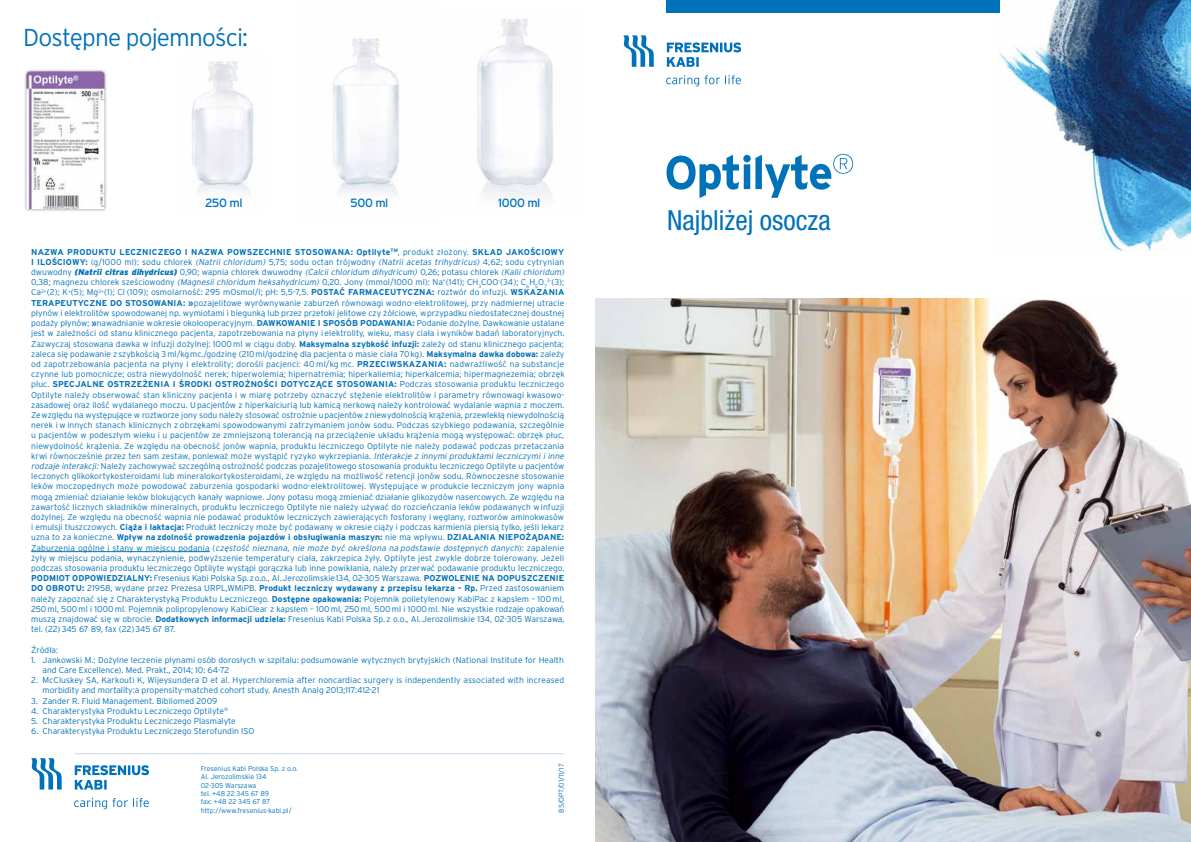
<style>
.page{position:relative;width:1191px;height:842px;background:#fff}
.page>*{position:absolute;margin:0;border:0;box-sizing:border-box;transform-origin:0 0}
.t1{font:condensed 27.7px "Helvetica Neue LT Pro";color:#0072ba}
.t2{font:300 24.5px "Interstate Pl";letter-spacing:-.035em;color:#0072ba}
.t3{font:12px "Interstate Pl";letter-spacing:-.035em;color:#0072ba}
.t4{font:300 8.5px/10.2px "Interstate Pl";color:#0072ba}
.t5{font:300 7px/8.4px "Interstate Pl";color:#0072ba}
.s1{font-weight:700}
.s2{font-style:italic}
.s3{font-weight:900;font-style:italic}
</style>
<div class="page">
<img style="left:595px;top:298px;width:596px;height:544px">
<svg style="left:623px;top:35px;width:31px;height:32px"></svg>
<svg style="left:667px;top:42px;width:74px;height:25px"></svg>
<svg style="left:666px;top:75px;width:75px;height:12px"></svg>
<svg style="left:31px;top:758px;width:31px;height:31px"></svg>
<svg style="left:75px;top:765px;width:74px;height:24px"></svg>
<svg style="left:74px;top:798px;width:75px;height:11px"></svg>
<img style="left:994px;top:0;width:197px;height:252px">
<div style="left:666px;top:0;width:333px;height:12px;background:#0072ba"></div>
<hr style="left:31px;top:551px;width:179px;height:1px;background:#0072ba">
<hr style="left:75px;top:753px;width:489px;height:1px;background:#cad8ee">
<div style="left:23px;top:68px;width:84px;height:144px;background:#000;opacity:.4"></div>
<img style="left:26px;top:72px;width:78px;height:137px">
<img style="left:191px;top:61px;width:63px;height:133px">
<img style="left:333px;top:38px;width:66px;height:157px">
<img style="left:477px;top:19px;width:77px;height:179px">
<svg style="left:666px;top:154px;width:187px;height:44px"></svg>
<h2 class="t2" style="left:23px;top:23px;width:226px">Dostępne pojemności:</h2>
<h3 class="t3" style="left:205px;top:196px;width:39px">250 ml</h3>
<h3 class="t3" style="left:350px;top:196px;width:40px">500 ml</h3>
<h3 class="t3" style="left:498px;top:196px;width:44px">1000 ml</h3>
<p class="t4" style="left:31px;top:246px;width:536px"><span class="s1">NAZWA PRODUKTU LECZNICZEGO I NAZWA POWSZECHNIE STOSOWANA: Optilyte</span><sup>TM</sup>, produkt złożony. <span class="s1">SKŁAD JAKOŚCIOWY I ILOŚCIOWY:</span> (g/1000 ml): sodu chlorek <span class="s2">(Natrii chloridum)</span> 5,75; sodu octan trójwodny <span class="s2">(Natrii acetas trihydricus)</span> 4,62; sodu cytrynian dwuwodny <span class="s3">(Natrii citras dihydricus)</span> 0,90; wapnia chlorek dwuwodny <span class="s2">(Calcii chloridum dihydricum)</span> 0,26; potasu chlorek <span class="s2">(Kalii chloridum)<br></span>0,38; magnezu chlorek sześciowodny <span class="s2">(Magnesii chloridum heksahydricum)</span> 0,20. Jony (mmol/1000 ml): Na<sup>+</sup>(141); CH<sub>3</sub>COO<sup>-</sup>(34); C<sub>6</sub>H<sub>5</sub>O<sub>7</sub><sup>3-</sup>(3); Ca<sup>2+</sup>(2); K<sup>+</sup>(5); Mg<sup>2+</sup>(1); Cl<sup>-</sup>(109); osmolarność: 295 mOsmol/l; pH: 5,5-7,5. <span class="s1">POSTAĆ FARMACEUTYCZNA:</span> roztwór do infuzji. <span class="s1">WSKAZANIA TERAPEUTYCZNE DO STOSOWANIA: »</span>pozajelitowe wyrównywanie zaburzeń równowagi wodno-elektrolitowej, przy nadmiernej utracie płynów i elektrolitów spowodowanej np. wymiotami i biegunką lub przez przetoki jelitowe czy żółciowe, w przypadku niedostatecznej doustnej podaży płynów; <span class="s1">»</span>nawadnianie w okresie okołooperacyjnym. <span class="s1">DAWKOWANIE I SPOSÓB PODAWANIA:</span> Podanie dożylne. Dawkowanie ustalane jest w zależności od stanu klinicznego pacjenta, zapotrzebowania na płyny i elektrolity, wieku, masy ciała i wyników badań laboratoryjnych.<br>Zazwyczaj stosowana dawka w infuzji dożylnej: 1000 ml w ciągu doby. <span class="s1">Maksymalna szybkość infuzji:</span> zależy od stanu klinicznego pacjenta; zaleca się podawanie z szybkością 3 ml/kg mc./godzinę (210 ml/godzinę dla pacjenta o masie ciała 70 kg). <span class="s1">Maksymalna dawka dobowa:</span> zależy od zapotrzebowania pacjenta na płyny i elektrolity; dorośli pacjenci: 40 ml/kg mc. <span class="s1">PRZECIWSKAZANIA:</span> nadwrażliwość na substancje czynne lub pomocnicze; ostra niewydolność nerek; hiperwolemia; hipernatremia; hiperkaliemia; hiperkalcemia; hipermagnezemia; obrzęk płuc. <span class="s1">SPECJALNE OSTRZEŻENIA I ŚRODKI OSTROŻNOŚCI DOTYCZĄCE STOSOWANIA:</span> Podczas stosowania produktu leczniczego Optilyte należy obserwować stan kliniczny pacjenta i w miarę potrzeby oznaczyć stężenie elektrolitów i parametry równowagi kwasowo&shy;zasadowej oraz ilość wydalanego moczu. U pacjentów z hiperkalciurią lub kamicą nerkową należy kontrolować wydalanie wapnia z moczem.<br>Ze względu na występujące w roztworze jony sodu należy stosować ostrożnie u pacjentów z niewydolnością krążenia, przewlekłą niewydolnością nerek i w innych stanach klinicznych z obrzękami spowodowanymi zatrzymaniem jonów sodu. Podczas szybkiego podawania, szczególnie u pacjentów w podeszłym wieku i u pacjentów ze zmniejszoną tolerancją na przeciążenie układu krążenia mogą występować: obrzęk płuc, niewydolność krążenia. Ze względu na obecność jonów wapnia, produktu leczniczego Optilyte nie należy podawać podczas przetaczania krwi równocześnie przez ten sam zestaw, ponieważ może wystąpić ryzyko wykrzepiania. <span class="s2">Interakcje z innymi produktami leczniczymi i inne rodzaje interakcji:</span>Należy zachowywać szczególną ostrożność podczas pozajelitowego stosowania produktu leczniczego Optilyte u pacjentów leczonych glikokortykosteroidami lub mineralokortykosteroidami, ze względu na możliwość retencji jonów sodu. Równoczesne stosowanie leków moczopędnych może powodować zaburzenia gospodarki wodno-elektrolitowej. Występujące w produkcie leczniczym jony wapnia mogą zmieniać działanie leków blokujących kanały wapniowe. Jony potasu mogą zmieniać działanie glikozydów nasercowych. Ze względu na zawartość licznych składników mineralnych, produktu leczniczego Optilyte nie należy używać do rozcieńczania leków podawanych w infuzji dożylnej. Ze względu na obecność wapnia nie podawać produktów leczniczych zawierających fosforany i węglany, roztworów aminokwasów i emulsji tłuszczowych. <span class="s1">Ciąża i laktacja:</span> Produkt leczniczy może być podawany w okresie ciąży i podczas karmienia piersią tylko, jeśli lekarz uzna to za konieczne. <span class="s1">Wpływ na zdolność prowadzenia pojazdów i obsługiwania maszyn:</span> nie ma wpływu. <span class="s1">DZIAŁANIA NIEPOŻĄDANE:<br></span>Z a b u r z e n i a o g ó l n e i s t a n y w m i ej s c u p o d a n i a ( <span class="s2">częstość nieznana, nie może być określona na podstawie dostępnych danych</span>) : z a p a l e n i e żyły w miejscu podania, wynaczynienie, podwyższenie temperatury ciała, zakrzepica żyły. Optilyte jest zwykle dobrze tolerowany. Jeżeli podczas stosowania produktu leczniczego Optilyte wystąpi gorączka lub inne powikłania, należy przerwać podawanie produktu leczniczego.<br><span class="s1">PODMIOT ODPOWIEDZIALNY:</span> Fresenius Kabi Polska Sp. z o.o., Al. Jerozolimskie 134, 02-305 Warszawa. <span class="s1">POZWOLENIE NA DOPUSZCZENIE DO OBROTU:</span> 21958, wydane przez Prezesa URPL,WMiPB. <span class="s1">Produkt leczniczy wydawany z przepisu lekarza – Rp.</span> Przed zastosowaniem należy zapoznać się z Charakterystyką Produktu Leczniczego. <span class="s1">Dostępne opakowania:</span> Pojemnik polietylenowy KabiPac z kapslem – 100 ml, 250 ml, 500 ml i 1000 ml. Pojemnik polipropylenowy KabiClear z kapslem – 100 ml, 250 ml, 500 ml i 1000 ml. Nie wszystkie rodzaje opakowań muszą znajdować się w obrocie. <span class="s1">Dodatkowych informacji udziela:</span> Fresenius Kabi Polska Sp. z o.o., Al. Jerozolimskie 134, 02-305 Warszawa, tel. (22) 345 67 89, fax (22) 345 67 87.</p>
<p class="t4" style="left:31px;top:644px;width:28px">Źródła:</p>
<p class="t4" style="left:43px;top:654px;width:523px;text-indent:-11px">1. Jankowski M.: Dożylne leczenie płynami osób dorosłych w szpitalu: podsumowanie wytycznych brytyjskich (National Institute for Health and Care Excellence). Med. Prakt., 2014; 10: 64-72</p>
<p class="t4" style="left:43px;top:675px;width:523px;text-indent:-11px">2. McCluskey SA, Karkouti K, Wijeysundera D et al. Hyperchloremia after noncardiac surgery is independently associated with increased morbidity and mortality:a propensity-matched cohort study. Anesth Analg 2013;117:412-21</p>
<p class="t4" style="left:31px;top:695px;width:188px">3. Zander R. Fluid Management. Bibliomed 2009</p>
<p class="t4" style="left:31px;top:705px;width:199px">4. Charakterystyka Produktu Leczniczego Optilyte<sup>®</sup></p>
<p class="t4" style="left:31px;top:716px;width:206px">5. Charakterystyka Produktu Leczniczego Plasmalyte</p>
<p class="t4" style="left:31px;top:726px;width:225px">6. Charakterystyka Produktu Leczniczego Sterofundin ISO</p>
<p class="t5" style="left:201px;top:764px;width:99px">Fresenius Kabi Polska Sp. z o.o.<br>Al. Jerozolimskie 134<br>02-305 Warszawa<br>tel. +48 22 345 67 89<br>fax: +48 22 345 67 87 http://www.fresenius-kabi.pl/</p>
<p class="t5" style="left:557px;top:813px;width:51px;rotate:-90deg">BS/OPT/01/11/17</p>
<h1 class="t1" style="left:667px;top:204px;width:165px">Najbliżej osocza</h1>
</div>
